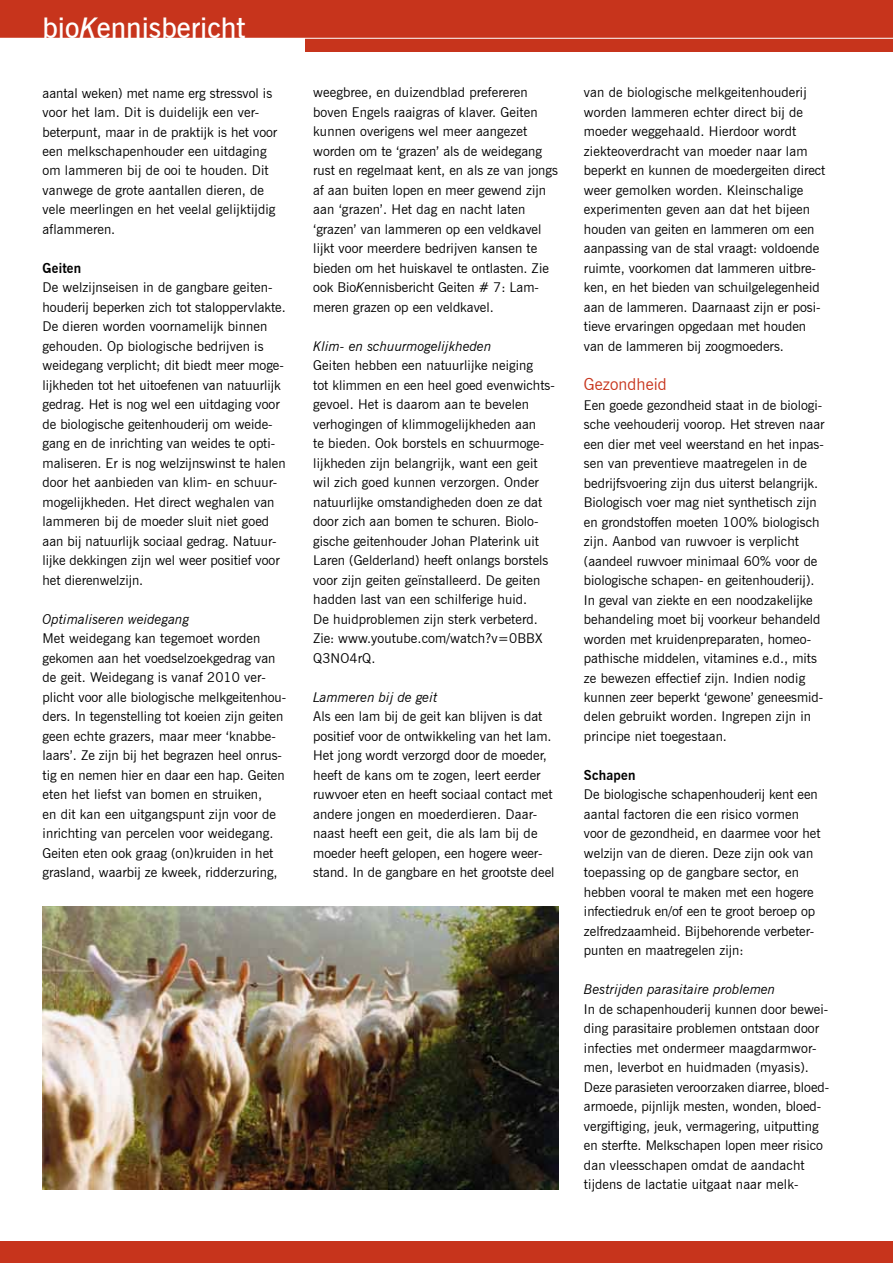
<style>
.page{position:relative;width:893px;height:1263px;background:#fff}
.page>*{position:absolute;margin:0;border:0;box-sizing:border-box;transform-origin:0 0}
.t1{font:600 28.5px "News Gothic BT";color:#fff}
.t2{font:16.5px "News Gothic BT";letter-spacing:.005em;color:#c7341c}
.t3{font:13.5px/19.5px "News Gothic BT";color:#000}
.t4{font:italic 13.5px "News Gothic BT";color:#000}
.t5{font:700 13.5px "News Gothic BT";letter-spacing:.015em;color:#000}
.s1{font-style:italic}
</style>
<div class="page">
<div style="left:0;top:0;width:893px;height:51px;background:#c7341c"></div>
<hr style="left:0;top:38px;width:893px;height:1px;background:#fff">
<div style="left:0;top:1242px;width:893px;height:21px;background:#c7341c"></div>
<div style="left:0;top:38px;width:304px;height:24px;background:#fff"></div>
<img style="left:43px;top:907px;width:515px;height:283px">
<h1 class="t1" style="left:43px;top:11px;width:205px">bio<span class="s1">K</span>ennisbericht</h1>
<p class="t3" style="left:43px;top:83px;width:236px">aantal weken) met name erg stressvol is voor het lam. Dit is duidelijk een ver&shy;beterpunt, maar in de praktijk is het voor een melkschapenhouder een uitdaging om lammeren bij de ooi te houden. Dit vanwege de grote aantallen dieren, de vele meerlingen en het veelal gelijktijdig aflammeren.</p>
<p class="t5" style="left:43px;top:260px;width:40px">Geiten</p>
<p class="t3" style="left:43px;top:278px;width:245px">De welzijnseisen in de gangbare geiten&shy;houderij beperken zich tot staloppervlakte.<br>De dieren worden voornamelijk binnen gehouden. Op biologische bedrijven is weidegang verplicht; dit biedt meer moge&shy;lijkheden tot het uitoefenen van natuurlijk gedrag. Het is nog wel een uitdaging voor de biologische geitenhouderij om weide&shy;gang en de inrichting van weides te opti&shy;maliseren. Er is nog welzijnswinst te halen door het aanbieden van klim- en schuur&shy;mogelijkheden. Het direct weghalen van lammeren bij de moeder sluit niet goed aan bij natuurlijk sociaal gedrag. Natuur&shy;lijke dekkingen zijn wel weer positief voor het dierenwelzijn.</p>
<p class="t4" style="left:43px;top:611px;width:148px">Optimaliseren weidegang</p>
<p class="t3" style="left:43px;top:629px;width:245px">Met weidegang kan tegemoet worden gekomen aan het voedselzoekgedrag van de geit. Weidegang is vanaf 2010 ver&shy;plicht voor alle biologische melkgeitenhou&shy;ders. In tegenstelling tot koeien zijn geiten geen echte grazers, maar meer ‘knabbe&shy;laars’. Ze zijn bij het begrazen heel onrus&shy;tig en nemen hier en daar een hap. Geiten eten het liefst van bomen en struiken,<br>en dit kan een uitgangspunt zijn voor de inrichting van percelen voor weidegang.<br>Geiten eten ook graag (on)kruiden in het grasland, waarbij ze kweek, ridderzuring,</p>
<p class="t3" style="left:313px;top:83px;width:246px">weegbree, en duizendblad prefereren boven Engels raaigras of klaver. Geiten kunnen overigens wel meer aangezet worden om te ‘grazen’ als de weidegang rust en regelmaat kent, en als ze van jongs af aan buiten lopen en meer gewend zijn aan ‘grazen’. Het dag en nacht laten ‘grazen’ van lammeren op een veldkavel lijkt voor meerdere bedrijven kansen te bieden om het huiskavel te ontlasten. Zie ook Bio<span class="s1">K</span>ennisbericht Geiten # 7: Lam&shy;meren grazen op een veldkavel.</p>
<p class="t4" style="left:313px;top:338px;width:180px">Klim- en schuurmogelijkheden</p>
<p class="t3" style="left:313px;top:356px;width:243px">Geiten hebben een natuurlijke neiging<br>tot klimmen en een heel goed evenwichts&shy;gevoel. Het is daarom aan te bevelen verhogingen of klimmogelijkheden aan<br>te bieden. Ook borstels en schuurmoge&shy;lijkheden zijn belangrijk, want een geit wil zich goed kunnen verzorgen. Onder natuurlijke omstandigheden doen ze dat door zich aan bomen te schuren. Biolo&shy;gische geitenhouder Johan Platerink uit Laren (Gelderland) heeft onlangs borstels voor zijn geiten geïnstalleerd. De geiten hadden last van een schilferige huid.<br>De huidproblemen zijn sterk verbeterd.<br>Zie: www.youtube.com/watch?v=0BBX Q3NO4rQ.</p>
<p class="t4" style="left:313px;top:689px;width:126px">Lammeren bij de geit</p>
<p class="t3" style="left:313px;top:706px;width:243px">Als een lam bij de geit kan blijven is dat positief voor de ontwikkeling van het lam.<br>Het jong wordt verzorgd door de moeder, heeft de kans om te zogen, leert eerder ruwvoer eten en heeft sociaal contact met andere jongen en moederdieren. Daar&shy;naast heeft een geit, die als lam bij de moeder heeft gelopen, een hogere weer&shy;stand. In de gangbare en het grootste deel</p>
<p class="t3" style="left:584px;top:82px;width:243px">van de biologische melkgeitenhouderij worden lammeren echter direct bij de moeder weggehaald. Hierdoor wordt ziekteoverdracht van moeder naar lam beperkt en kunnen de moedergeiten direct weer gemolken worden. Kleinschalige experimenten geven aan dat het bijeen houden van geiten en lammeren om een aanpassing van de stal vraagt: voldoende ruimte, voorkomen dat lammeren uitbre&shy;ken, en het bieden van schuilgelegenheid aan de lammeren. Daarnaast zijn er posi&shy;tieve ervaringen opgedaan met houden van de lammeren bij zoogmoeders.</p>
<p class="t2" style="left:584px;top:374px;width:84px">Gezondheid</p>
<p class="t3" style="left:584px;top:395px;width:242px">Een goede gezondheid staat in de biologi&shy;sche veehouderij voorop. Het streven naar een dier met veel weerstand en het inpas&shy;sen van preventieve maatregelen in de bedrijfsvoering zijn dus uiterst belangrijk.<br>Biologisch voer mag niet synthetisch zijn en grondstoffen moeten 100% biologisch zijn. Aanbod van ruwvoer is verplicht (aandeel ruwvoer minimaal 60% voor de biologische schapen- en geitenhouderij).<br>In geval van ziekte en een noodzakelijke behandeling moet bij voorkeur behandeld worden met kruidenpreparaten, homeo&shy;pathische middelen, vitamines e.d., mits ze bewezen effectief zijn. Indien nodig kunnen zeer beperkt ‘gewone’ geneesmid&shy;delen gebruikt worden. Ingrepen zijn in principe niet toegestaan.</p>
<p class="t5" style="left:584px;top:767px;width:53px">Schapen</p>
<p class="t3" style="left:584px;top:785px;width:238px">De biologische schapenhouderij kent een aantal factoren die een risico vormen voor de gezondheid, en daarmee voor het welzijn van de dieren. Deze zijn ook van toepassing op de gangbare sector, en hebben vooral te maken met een hogere infectiedruk en/of een te groot beroep op zelfredzaamheid. Bijbehorende verbeter&shy;punten en maatregelen zijn:</p>
<p class="t4" style="left:584px;top:981px;width:193px">Bestrijden parasitaire problemen</p>
<p class="t3" style="left:584px;top:999px;width:247px">In de schapenhouderij kunnen door bewei&shy;ding parasitaire problemen ontstaan door infecties met ondermeer maagdarmwor&shy;men, leverbot en huidmaden (myasis).<br>Deze parasieten veroorzaken diarree, bloed&shy;armoede, pijnlijk mesten, wonden, bloed&shy;vergiftiging, jeuk, vermagering, uitputting en sterfte. Melkschapen lopen meer risico dan vleesschapen omdat de aandacht tijdens de lactatie uitgaat naar melk-</p>
</div>
